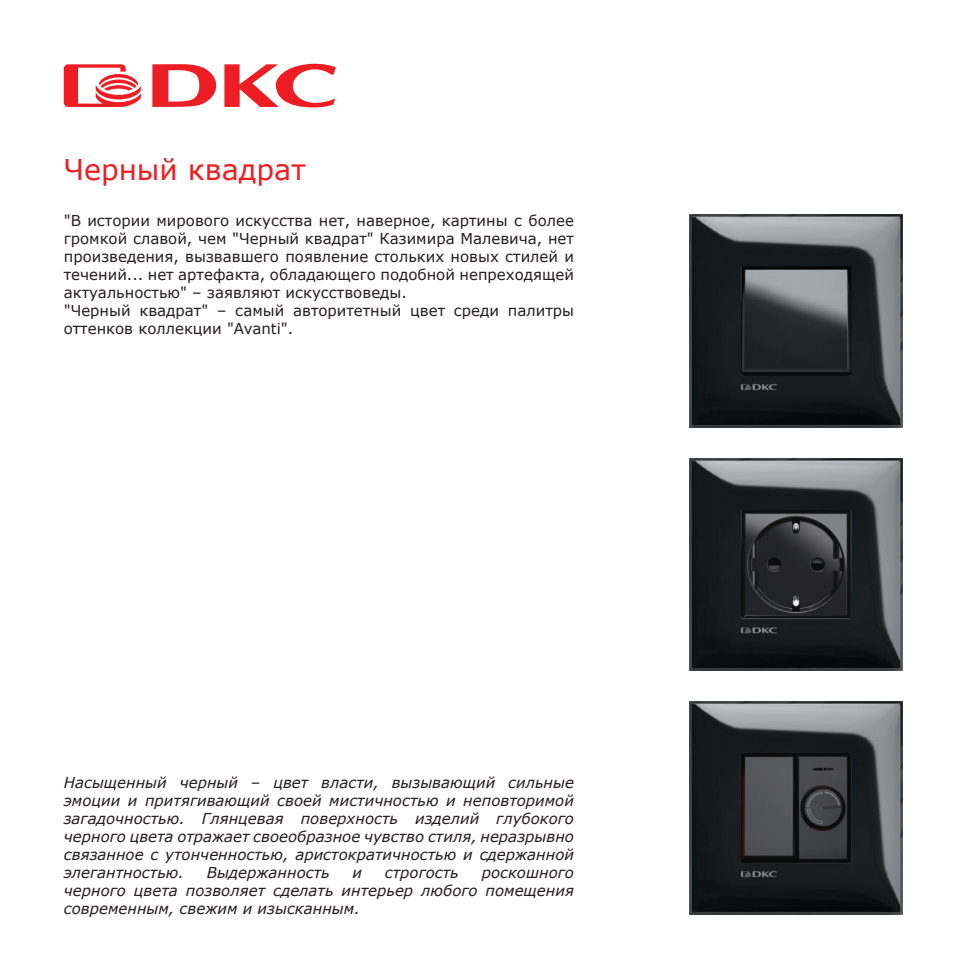
<style>
.page{position:relative;width:978px;height:978px;background:#fff}
.page>*{position:absolute;margin:0;border:0;box-sizing:border-box;transform-origin:0 0}
.t1{font:28.5px "Verdana";color:#ee1d23}
.t2{font:italic 15px/18px "Verdana";color:#231f20;text-align:justify}
.t3{font:15px/18px "Verdana";color:#231f20}
</style>
<div class="page">
<svg style="left:64px;top:64px;width:272px;height:43px"></svg>
<img style="left:689px;top:215px;width:213px;height:213px">
<img style="left:689px;top:458px;width:213px;height:213px">
<img style="left:689px;top:701px;width:213px;height:213px">
<h1 class="t1" style="left:64px;top:150px;width:243px">Черный квадрат</h1>
<p class="t3" style="left:64px;top:212px;width:512px">"В истории мирового искусства нет, наверное, картины с более громкой славой, чем "Черный квадрат" Казимира Малевича, нет произведения, вызвавшего появление стольких новых стилей и течений... нет артефакта, обладающего подобной непреходящей актуальностью" – заявляют искусствоведы.<br>"Черный квадрат" – самый авторитетный цвет среди палитры оттенков коллекции "Avanti".</p>
<p class="t2" style="left:64px;top:774px;width:512px">Насыщенный черный – цвет власти, вызывающий сильные эмоции и притягивающий своей мистичностью и неповторимой загадочностью. Глянцевая поверхность изделий глубокого черного цвета отражает своеобразное чувство стиля, неразрывно связанное с утонченностью, аристократичностью и сдержанной элегантностью.</p>
<p class="t2" style="left:207px;top:864px;width:124px">Выдержанность</p>
<p class="t2" style="left:352px;top:864px;width:11px">и</p>
<p class="t2" style="left:385px;top:864px;width:75px">строгость</p>
<p class="t2" style="left:64px;top:864px;width:512px;text-indent:418px">роскошного черного цвета позволяет сделать интерьер любого помещения современным, свежим и изысканным.</p>
</div>
